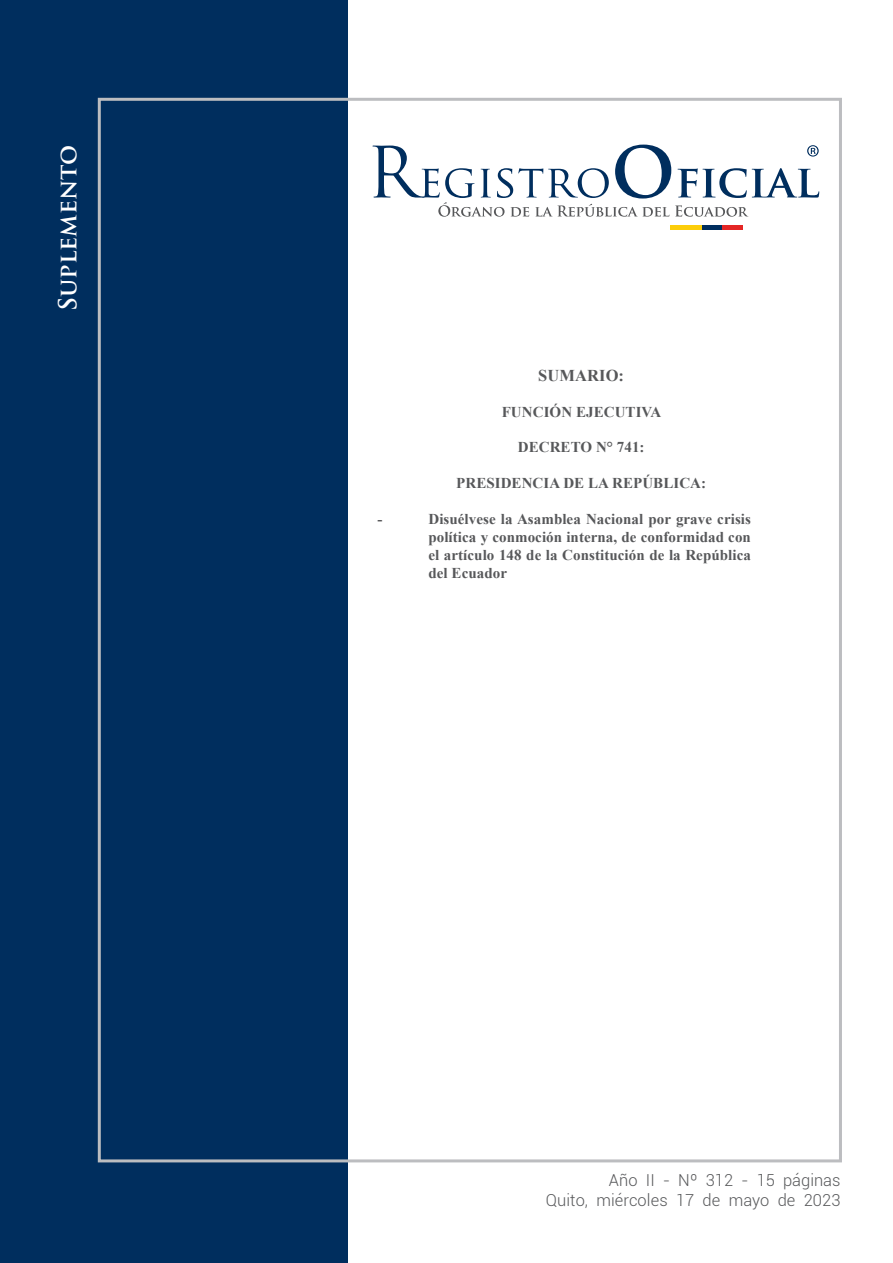
<style>
.page{position:relative;width:893px;height:1263px;background:#fff}
.page>*{position:absolute;margin:0;border:0;box-sizing:border-box;transform-origin:0 0}
.t1{font:700 24.3px "Trajan Pro";letter-spacing:.005em;color:#fff}
.t2{font:300 16.5px "Roboto";letter-spacing:.005em;color:#57585a}
.Sumario_Title{font:700 16.5px "Times New Roman";letter-spacing:.005em;color:#57585a}
.Sumario_Tab_1{font:700 15px/18px "Times New Roman";letter-spacing:.005em;color:#57585a;text-align:justify}
.Sumario_Center{font:700 15px "Times New Roman";letter-spacing:.005em;color:#57585a}
</style>
<div class="page">
<div style="left:0;top:0;width:348px;height:1263px;background:#002e5e"></div>
<div style="left:670px;top:225px;width:32px;height:5px;background:#fccd0a"></div>
<div style="left:702px;top:225px;width:21px;height:5px;background:#002e5e"></div>
<div style="left:723px;top:225px;width:20px;height:5px;background:#e42625"></div>
<svg style="left:372px;top:145px;width:447px;height:72px"></svg>
<p class="t1" style="left:53px;top:311px;width:168px;rotate:-90deg">Suplemento</p>
<p class="Sumario_Title" style="left:538px;top:364px;width:87px">SUMARIO:</p>
<p class="Sumario_Center" style="left:502px;top:401px;width:161px">FUNCIÓN EJECUTIVA</p>
<p class="Sumario_Center" style="left:518px;top:437px;width:128px">DECRETO N° 741:</p>
<p class="Sumario_Center" style="left:456px;top:473px;width:251px">PRESIDENCIA DE LA REPÚBLICA:</p>
<p class="Sumario_Tab_1" style="left:377px;top:509px;width:6px">-</p>
<p class="Sumario_Tab_1" style="left:428px;top:509px;width:324px">Disuélvese la Asamblea Nacional por grave crisis política y conmoción interna, de conformidad con el artículo 148 de la Constitución de la República del Ecuador</p>
<p class="t2" style="left:609px;top:1169px;width:233px">Año II - Nº 312 - 15 páginas</p>
<p class="t2" style="left:546px;top:1189px;width:296px">Quito, miércoles 17 de mayo de 2023</p>
</div>
